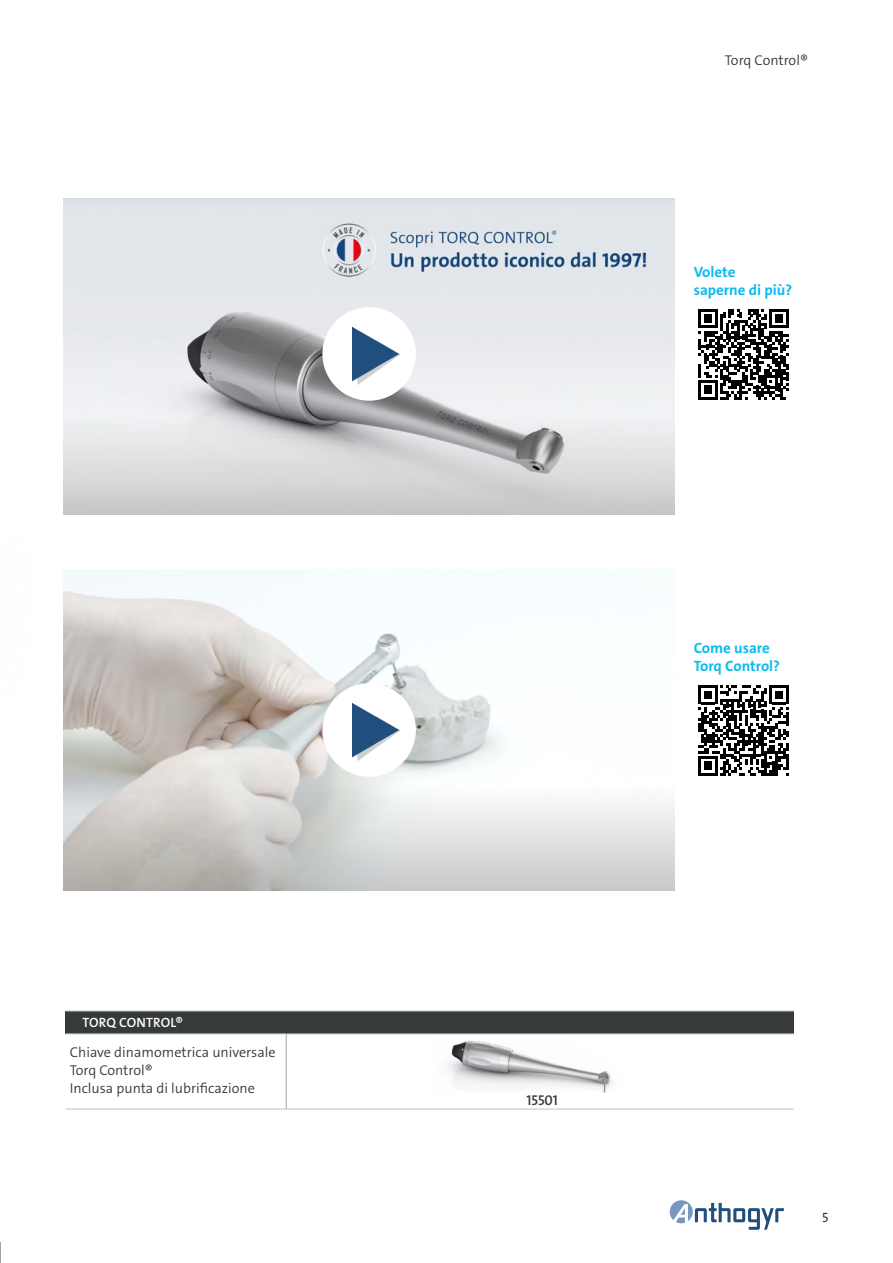
<style>
.page{position:relative;width:893px;height:1263px;background:#fff}
.page>*{position:absolute;margin:0;border:0;box-sizing:border-box;transform-origin:0 0}
.t1{font:15px/18px "The Sans LP7 Bld";color:#0bbbef}
.t2{font:14.25px/18px "The Sans LP4 Se Lig";color:#373a3b}
.t3{font:14.25px "The Sans LP6 Se Bld";color:#373a3b}
.t4{font:13.5px "The Sans LP6 Se Bld";letter-spacing:.015em;color:#fff}
.t5{font:13.5px "The Sans LP5 Plain";color:#373a3b}
</style>
<div class="page">
<svg style="left:670px;top:1200px;width:114px;height:30px"></svg>
<img style="left:64px;top:198px;width:611px;height:316px">
<svg style="left:0;top:1242px;width:1px;height:21px"></svg>
<div style="left:66px;top:1011px;width:728px;height:23px;background:#373a3b"></div>
<hr style="left:66px;top:1011px;width:220px;height:1px;background:#bababa">
<hr style="left:286px;top:1011px;width:508px;height:1px;background:#bababa">
<hr style="left:286px;top:1033px;width:508px;height:1px;background:#bababa">
<hr style="left:66px;top:1033px;width:220px;height:1px;background:#bec1c3">
<hr style="left:66px;top:1109px;width:220px;height:1px;background:#bec1c3">
<hr style="left:286px;top:1109px;width:508px;height:1px;background:#bec1c3">
<hr style="left:286px;top:1034px;width:1px;height:75px;background:#a1a5a7">
<img style="left:447px;top:1040px;width:165px;height:52px">
<img style="left:64px;top:570px;width:610px;height:320px">
<div style="left:322px;top:307px;width:94px;height:94px;background:#fff;border-radius:50%"></div>
<svg style="left:352px;top:327px;width:49px;height:58px"></svg>
<div style="left:322px;top:683px;width:94px;height:94px;background:#fff;border-radius:50%"></div>
<svg style="left:352px;top:703px;width:49px;height:58px"></svg>
<svg style="left:698px;top:309px;width:91px;height:90px"></svg>
<svg style="left:698px;top:685px;width:91px;height:90px"></svg>
<p class="t4" style="left:83px;top:1014px;width:102px">TORQ CONTROL®</p>
<p class="t2" style="left:70px;top:1043px;width:207px">Chiave dinamometrica universale<br>Torq Control®<br>Inclusa punta di lubrificazione</p>
<p class="t2" style="left:725px;top:52px;width:85px">Torq Control®</p>
<p class="t1" style="left:694px;top:263px;width:100px">Volete<br>saperne di più?</p>
<p class="t1" style="left:694px;top:639px;width:88px">Come usare<br>Torq Control?</p>
<p class="t3" style="left:526px;top:1091px;width:33px">15501</p>
<p class="t5" style="left:822px;top:1208px;width:8px">5</p>
</div>
